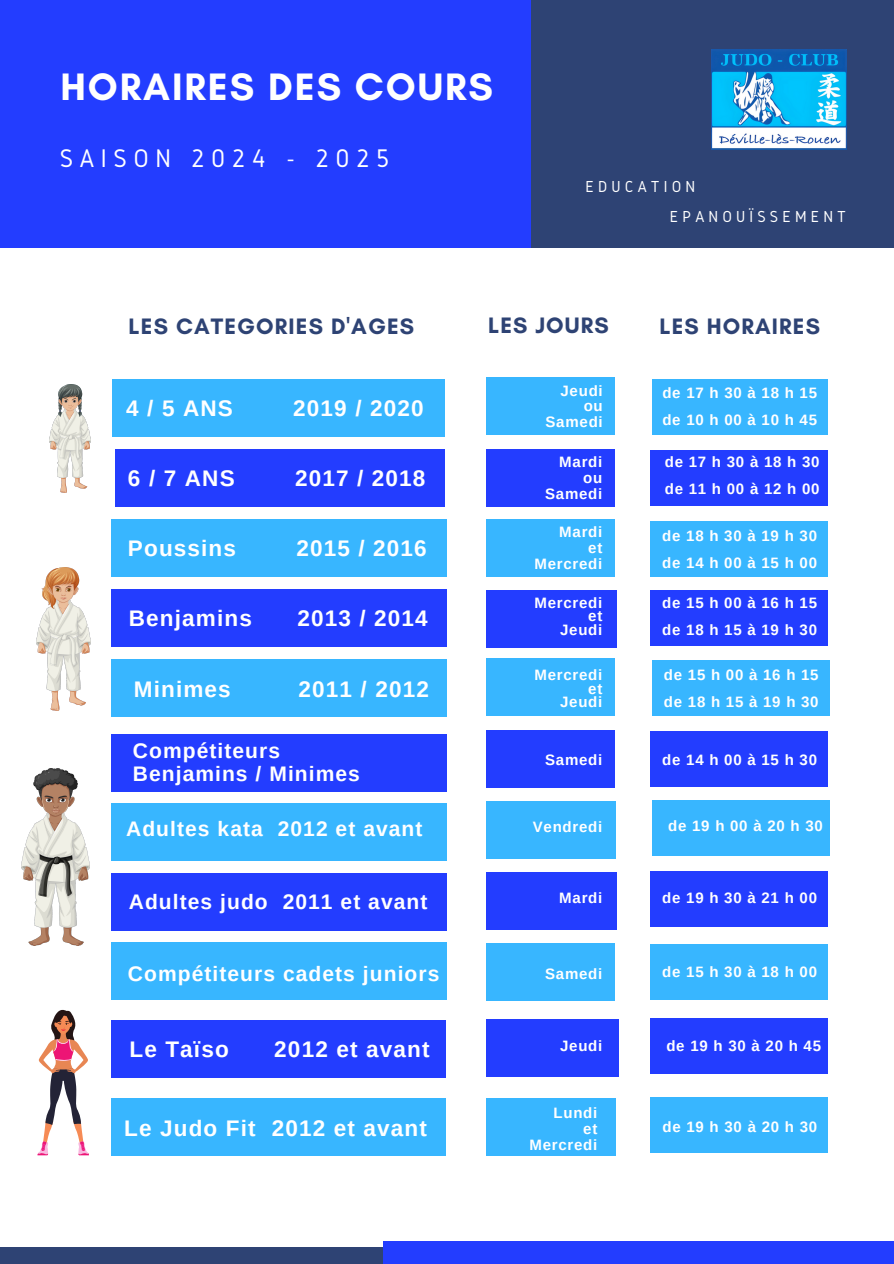
<style>
.page{position:relative;width:894px;height:1264px;background:#fff}
.page>*{position:absolute;margin:0;border:0;box-sizing:border-box;transform-origin:0 0}
.t1{font:700 39px "Glacial Indifference";letter-spacing:.05em;color:#fff}
.t2{font:26.4px "Gidole";letter-spacing:.25em;color:#fff}
.t3{font:700 22.8px "Glacial Indifference";letter-spacing:.05em;color:#2e4374}
.t4{font:700 22.5px "Arimo";letter-spacing:.05em;color:#fff}
.t5{font:700 21px/22.5px "Arimo";letter-spacing:.05em;color:#fff}
.t6{font:16.5px "Gidole";letter-spacing:.25em;color:#fff}
.t7{font:700 15px "Arimo";letter-spacing:.375em;color:#fff}
.t8{font:700 15px "Arimo";letter-spacing:.05em;color:#fff}
</style>
<div class="page">
<div style="left:0;top:0;width:556px;height:248px;background:#233dff"></div>
<div style="left:530px;top:0;width:363px;height:247px;background:#2e4374"></div>
<div style="left:111px;top:1020px;width:334px;height:58px;background:#233dff"></div>
<div style="left:111px;top:1098px;width:334px;height:57px;background:#38b6ff"></div>
<div style="left:486px;top:1098px;width:129px;height:57px;background:#38b6ff"></div>
<div style="left:486px;top:377px;width:128px;height:57px;background:#38b6ff"></div>
<div style="left:115px;top:449px;width:329px;height:57px;background:#233dff"></div>
<div style="left:113px;top:379px;width:331px;height:57px;background:#38b6ff"></div>
<div style="left:111px;top:520px;width:335px;height:57px;background:#38b6ff"></div>
<div style="left:111px;top:589px;width:335px;height:57px;background:#233dff"></div>
<div style="left:111px;top:659px;width:335px;height:58px;background:#38b6ff"></div>
<div style="left:111px;top:734px;width:335px;height:57px;background:#233dff"></div>
<div style="left:111px;top:803px;width:335px;height:58px;background:#38b6ff"></div>
<div style="left:111px;top:873px;width:335px;height:57px;background:#233dff"></div>
<div style="left:111px;top:942px;width:335px;height:58px;background:#38b6ff"></div>
<div style="left:652px;top:379px;width:175px;height:55px;background:#38b6ff"></div>
<div style="left:486px;top:449px;width:128px;height:58px;background:#233dff"></div>
<div style="left:650px;top:449px;width:177px;height:56px;background:#233dff"></div>
<div style="left:486px;top:519px;width:128px;height:57px;background:#38b6ff"></div>
<div style="left:650px;top:521px;width:177px;height:56px;background:#38b6ff"></div>
<div style="left:486px;top:590px;width:130px;height:57px;background:#233dff"></div>
<div style="left:650px;top:590px;width:177px;height:56px;background:#233dff"></div>
<div style="left:486px;top:658px;width:128px;height:57px;background:#38b6ff"></div>
<div style="left:652px;top:659px;width:176px;height:56px;background:#38b6ff"></div>
<div style="left:486px;top:730px;width:128px;height:57px;background:#233dff"></div>
<div style="left:650px;top:731px;width:177px;height:56px;background:#233dff"></div>
<div style="left:486px;top:801px;width:129px;height:57px;background:#38b6ff"></div>
<div style="left:652px;top:800px;width:176px;height:56px;background:#38b6ff"></div>
<div style="left:486px;top:872px;width:130px;height:57px;background:#233dff"></div>
<div style="left:650px;top:871px;width:177px;height:55px;background:#233dff"></div>
<div style="left:486px;top:943px;width:128px;height:57px;background:#38b6ff"></div>
<div style="left:650px;top:944px;width:177px;height:56px;background:#38b6ff"></div>
<div style="left:486px;top:1018px;width:133px;height:58px;background:#233dff"></div>
<div style="left:650px;top:1018px;width:177px;height:55px;background:#233dff"></div>
<div style="left:650px;top:1097px;width:177px;height:55px;background:#38b6ff"></div>
<div style="left:383px;top:1241px;width:510px;height:22px;background:#233dff"></div>
<div style="left:0;top:1247px;width:383px;height:16px;background:#2e4374"></div>
<svg style="left:37px;top:1009px;width:52px;height:146px"></svg>
<img style="left:711px;top:50px;width:135px;height:100px">
<img style="left:37px;top:568px;width:54px;height:143px">
<img style="left:50px;top:384px;width:40px;height:108px">
<img style="left:22px;top:768px;width:67px;height:177px">
<h5 class="t1" style="left:60px;top:63px;width:434px">HORAIRES DES COURS</h5>
<h5 class="t2" style="left:60px;top:143px;width:331px">SAISON 2024 - 2025</h5>
<h3 class="t3" style="left:129px;top:312px;width:287px">LES CATEGORIES D'AGES</h3>
<h3 class="t4" style="left:126px;top:396px;width:108px">4/5ANS</h3>
<h3 class="t4" style="left:293px;top:396px;width:132px">2019 / 2020</h3>
<p class="t4" style="left:128px;top:466px;width:108px">6/7ANS</p>
<p class="t4" style="left:295px;top:466px;width:132px">2017 / 2018</p>
<p class="t4" style="left:128px;top:535px;width:110px">Poussins</p>
<p class="t4" style="left:296px;top:535px;width:132px">2015 / 2016</p>
<p class="t4" style="left:129px;top:606px;width:124px">Benjamins</p>
<p class="t4" style="left:297px;top:606px;width:132px">2013 / 2014</p>
<p class="t4" style="left:134px;top:676px;width:98px">Minimes</p>
<p class="t4" style="left:298px;top:676px;width:132px">2011 / 2012</p>
<h3 class="t5" style="left:133px;top:739px;width:228px">Compétiteurs<br>Benjamins / Minimes</h3>
<p class="t5" style="left:126px;top:817px;width:298px">Adultes kata 2012 et avant</p>
<p class="t5" style="left:129px;top:890px;width:300px">Adultes judo 2011 et avant</p>
<p class="t5" style="left:128px;top:962px;width:313px">Compétiteurs cadets juniors</p>
<p class="t4" style="left:129px;top:1036px;width:101px">Le Taïso</p>
<p class="t4" style="left:274px;top:1036px;width:157px">2012 et avant</p>
<p class="t4" style="left:124px;top:1116px;width:304px">Le Judo Fit 2012 et avant</p>
<h3 class="t6" style="left:585px;top:177px;width:111px">EDUCATION</h3>
<p class="t6" style="left:669px;top:207px;width:177px">EPANOUÏSSEMENT</p>
<h3 class="t3" style="left:488px;top:312px;width:122px">LES JOURS</h3>
<p class="t3" style="left:659px;top:312px;width:162px">LES HORAIRES</p>
<h4 class="t8" style="left:560px;top:382px;width:44px">Jeudi</h4>
<p class="t8" style="left:583px;top:398px;width:21px">ou</p>
<p class="t8" style="left:545px;top:413px;width:59px">Samedi</p>
<p class="t8" style="left:559px;top:453px;width:45px">Mardi</p>
<p class="t8" style="left:583px;top:469px;width:21px">ou</p>
<h4 class="t8" style="left:545px;top:485px;width:59px">Samedi</h4>
<h4 class="t8" style="left:559px;top:523px;width:45px">Mardi</h4>
<p class="t8" style="left:588px;top:539px;width:16px">et</p>
<h4 class="t8" style="left:534px;top:555px;width:69px">Mercredi</h4>
<h4 class="t8" style="left:534px;top:594px;width:69px">Mercredi</h4>
<p class="t8" style="left:588px;top:607px;width:16px">et</p>
<h4 class="t8" style="left:560px;top:621px;width:44px">Jeudi</h4>
<p class="t8" style="left:534px;top:667px;width:69px">Mercredi</p>
<p class="t8" style="left:588px;top:680px;width:16px">et</p>
<p class="t8" style="left:560px;top:694px;width:44px">Jeudi</p>
<p class="t7" style="left:662px;top:384px;width:156px">de17h30à18h15</p>
<p class="t7" style="left:662px;top:411px;width:156px">de10h00à10h45</p>
<p class="t7" style="left:664px;top:454px;width:156px">de17h30à18h30</p>
<p class="t7" style="left:664px;top:481px;width:156px">de11h00à12h00</p>
<p class="t7" style="left:662px;top:527px;width:156px">de18h30à19h30</p>
<p class="t7" style="left:662px;top:554px;width:156px">de14h00à15h00</p>
<p class="t7" style="left:662px;top:594px;width:156px">de15h00à16h15</p>
<p class="t7" style="left:662px;top:621px;width:156px">de18h15à19h30</p>
<p class="t7" style="left:663px;top:666px;width:156px">de15h00à16h15</p>
<p class="t7" style="left:663px;top:693px;width:156px">de18h15à19h30</p>
<p class="t8" style="left:545px;top:751px;width:59px">Samedi</p>
<p class="t7" style="left:662px;top:751px;width:156px">de14h00à15h30</p>
<p class="t8" style="left:532px;top:818px;width:71px">Vendredi</p>
<p class="t7" style="left:668px;top:817px;width:156px">de19h00à20h30</p>
<p class="t8" style="left:559px;top:889px;width:45px">Mardi</p>
<p class="t7" style="left:662px;top:889px;width:156px">de19h30à21h00</p>
<p class="t8" style="left:545px;top:965px;width:59px">Samedi</p>
<p class="t7" style="left:662px;top:962px;width:156px">de15h30à18h00</p>
<p class="t8" style="left:560px;top:1037px;width:44px">Jeudi</p>
<p class="t7" style="left:666px;top:1037px;width:156px">de19h30à20h45</p>
<p class="t8" style="left:553px;top:1104px;width:45px">Lundi</p>
<p class="t8" style="left:583px;top:1120px;width:16px">et</p>
<p class="t8" style="left:529px;top:1135px;width:69px">Mercredi</p>
<p class="t7" style="left:662px;top:1118px;width:156px">de19h30à20h30</p>
</div>
